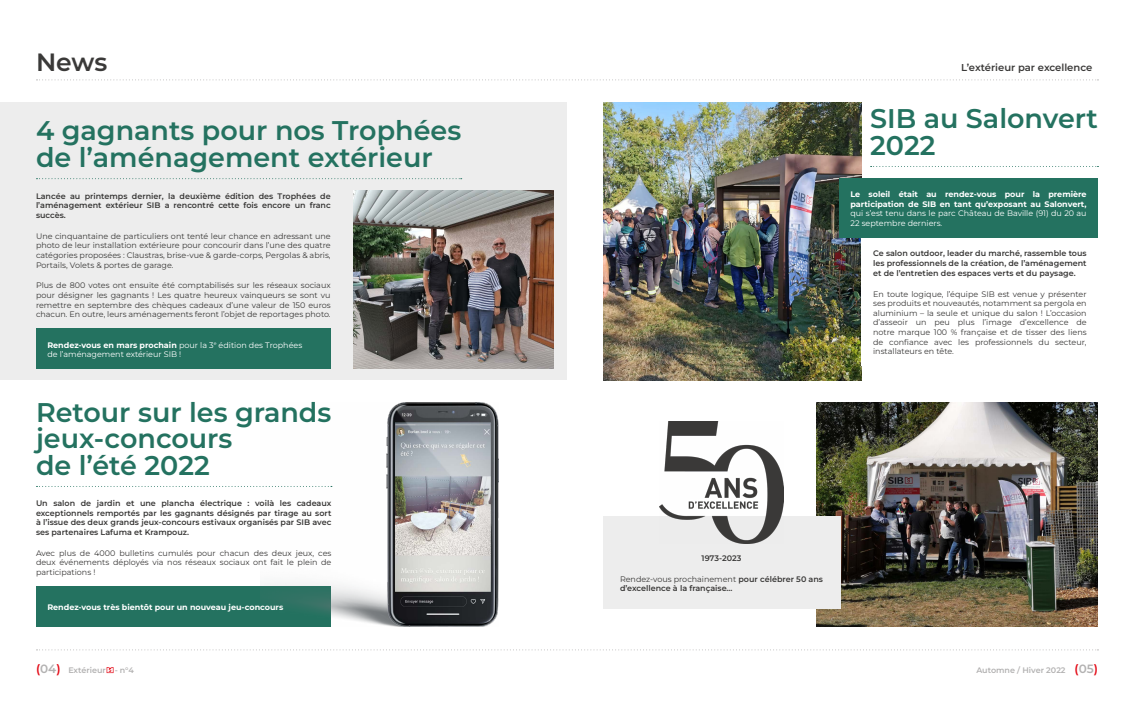
<style>
.page{position:relative;width:1134px;height:709px;background:#fff}
.page>*{position:absolute;margin:0;border:0;box-sizing:border-box;transform-origin:0 0}
.t1{font:600 27px/26.4px "Montserrat";color:#247260}
.t2{font:600 25px "Montserrat";color:#3a3938}
.t3{font:600 10px "Montserrat";color:#3a3938}
.t4{font:8px/9.6px "Montserrat";color:#3a3938;text-align:justify}
.t5{font:600 8px/9.6px "Montserrat";color:#3a3938;text-align:justify}
.t6{font:8px/9.6px "Montserrat";color:#fff}
.t7{font:700 8px/9.6px "Montserrat";color:#fff}
.t8{font:600 8px "Montserrat";color:#b3b2b2}
.s1{font-weight:700}
.s2{font-weight:400}
.s3{font-size:12px;color:#e30b17}
.s4{font-size:12px}
</style>
<div class="page">
<svg style="left:107px;top:667px;width:6px;height:6px"></svg>
<img style="left:603px;top:102px;width:259px;height:278px">
<img style="left:816px;top:403px;width:282px;height:223px">
<div style="left:0;top:102px;width:567px;height:278px;background:#ededed"></div>
<svg style="left:36px;top:178px;width:426px;height:1px"></svg>
<svg style="left:871px;top:166px;width:227px;height:1px"></svg>
<img style="left:353px;top:191px;width:201px;height:178px">
<svg style="left:36px;top:486px;width:224px;height:1px"></svg>
<div style="left:36px;top:328px;width:295px;height:41px;background:#247260"></div>
<div style="left:36px;top:586px;width:295px;height:40px;background:#247260"></div>
<div style="left:839px;top:178px;width:259px;height:59px;background:#247260"></div>
<div style="left:603px;top:516px;width:237px;height:92px;background:#ededed"></div>
<img style="left:659px;top:421px;width:125px;height:123px">
<img style="left:260px;top:403px;width:239px;height:223px">
<svg style="left:36px;top:649px;width:1062px;height:1px"></svg>
<svg style="left:36px;top:79px;width:1062px;height:1px"></svg>
<h2 class="t2" style="left:36px;top:45px;width:73px">News</h2>
<p class="t3" style="left:961px;top:60px;width:133px">L’extérieur par excellence</p>
<h1 class="t1" style="left:36px;top:117px;width:427px">4 gagnants pour nos Trophées de l’aménagement extérieur</h1>
<p class="t5" style="left:36px;top:191px;width:296px">Lancée au printemps dernier, la deuxième édition des Trophées de l’aménagement extérieur SIB a rencontré cette fois encore un franc succès.</p>
<p class="t4" style="left:36px;top:231px;width:296px">Une cinquantaine de particuliers ont tenté leur chance en adressant une photo de leur installation extérieure pour concourir dans l’une des quatre catégories proposées : Claustras, brise-vue &amp; garde-corps, Pergolas &amp; abris, Portails, Volets &amp; portes de garage.</p>
<p class="t4" style="left:36px;top:280px;width:296px">Plus de 800 votes ont ensuite été comptabilisés sur les réseaux sociaux pour désigner les gagnants ! Les quatre heureux vainqueurs se sont vu remettre en septembre des chèques cadeaux d’une valeur de 150 euros chacun. En outre, leurs aménagements feront l’objet de reportages photo.</p>
<p class="t6" style="left:47px;top:340px;width:256px"><span class="s1">Rendez-vous en mars prochain</span> pour la 3<sup>e</sup> édition des Trophées de l’aménagement extérieur SIB !</p>
<h1 class="t1" style="left:36px;top:398px;width:297px">Retour sur les grands jeux-concours<br>de l’été 2022</h1>
<p class="t5" style="left:36px;top:498px;width:297px">Un salon de jardin et une plancha électrique : voilà les cadeaux exceptionnels remportés par les gagnants désignés par tirage au sort à l’issue des deux grands jeux-concours estivaux organisés par SIB avec ses partenaires Lafuma et Krampouz.</p>
<p class="t4" style="left:36px;top:548px;width:297px">Avec plus de 4000 bulletins cumulés pour chacun des deux jeux, ces deux événements déployés via nos réseaux sociaux ont fait le plein de participations !</p>
<p class="t7" style="left:47px;top:602px;width:237px">Rendez-vous très bientôt pour un nouveau jeu-concours</p>
<h1 class="t1" style="left:870px;top:105px;width:229px">SIB au Salonvert<br>2022</h1>
<p class="t7" style="left:850px;top:189px;width:238px">Le soleil était au rendez-vous pour la première participation de SIB en tant qu’exposant au Salonvert,</p>
<p class="t6" style="left:850px;top:208px;width:238px">qui s’est tenu dans le parc Château de Baville (91) du 20 au<br>22 septembre derniers.</p>
<p class="t5" style="left:873px;top:249px;width:215px">Ce salon outdoor, leader du marché, rassemble tous les professionnels de la création, de l’aménagement et de l’entretien des espaces verts et du paysage.</p>
<p class="t4" style="left:873px;top:289px;width:215px">En toute logique, l’équipe SIB est venue y présenter ses produits et nouveautés, notamment sa pergola en aluminium – la seule et unique du salon ! L’occasion d’asseoir un peu plus l’image d’excellence de notre marque 100 % française et de tisser des liens de confiance avec les professionnels du secteur, installateurs en tête.</p>
<p class="t5" style="left:702px;top:553px;width:41px">1973-2023</p>
<p class="t5" style="left:620px;top:573px;width:205px"><span class="s2">Rendez-vous prochainement</span> pour célébrer 50 ans d’excellence à la française…</p>
<p class="t8" style="left:36px;top:665px;width:99px"><span class="s3">(</span><span class="s4">04</span><span class="s3">)</span> Extérieur - n°4</p>
<p class="t8" style="left:976px;top:665px;width:123px">Automne / Hiver 2022 <span class="s3">(</span><span class="s4">05</span><span class="s3">)</span></p>
</div>
